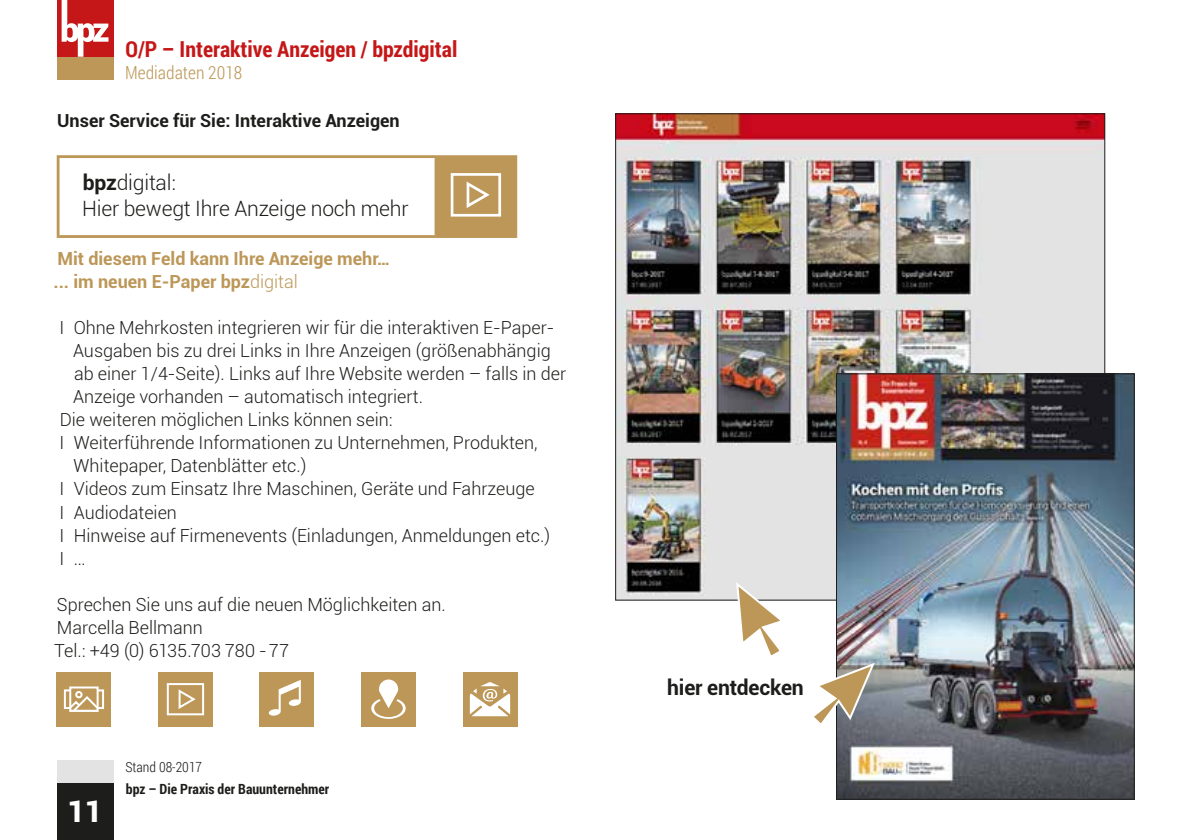
<style>
.page{position:relative;width:1191px;height:840px;background:#fff}
.page>*{position:absolute;margin:0;border:0;box-sizing:border-box;transform-origin:0 0}
.t1{font:900 30px "Roboto";color:#fff}
.t2{font:700 22px "Roboto Condensed";color:#c51718}
.t3{font:300 21.2px/25.4px "Roboto";letter-spacing:-.01em;color:#1d1d1b}
.t4{font:700 21.2px "Roboto";letter-spacing:-.01em;color:#1d1d1b}
.t5{font:300 18px/23px "Roboto";color:#1d1d1b}
.t6{font:700 18px/23px "Roboto";color:#bc9758}
.t7{font:700 18px "Roboto";color:#1d1d1b}
.t8{font:300 18px "Roboto Condensed";color:#bc9758}
.t9{font:700 14px "Roboto Condensed";color:#1d1d1b}
.t10{font:300 14px "Roboto Condensed";color:#1d1d1b}
.s1{font-weight:700}
.s2{font-weight:300}
</style>
<div class="page">
<div style="left:57px;top:782px;width:56px;height:57px;background:#1d1d1b"></div>
<div style="left:57px;top:760px;width:56px;height:22px;background:#e3e3e3"></div>
<div style="left:57px;top:57px;width:56px;height:22px;background:#bc9758"></div>
<div style="left:57px;top:0;width:56px;height:57px;background:#c51718"></div>
<svg style="left:62px;top:0;width:46px;height:57px"></svg>
<div style="left:436px;top:156px;width:80px;height:80px;background:#bc9758"></div>
<hr style="left:57px;top:155px;width:379px;height:3px;background:#bc9758">
<hr style="left:57px;top:158px;width:3px;height:77px;background:#bc9758">
<hr style="left:436px;top:155px;width:81px;height:3px;background:#bc9758">
<hr style="left:434px;top:158px;width:3px;height:77px;background:#bc9758">
<hr style="left:514px;top:158px;width:3px;height:77px;background:#bc9758">
<hr style="left:57px;top:235px;width:379px;height:3px;background:#bc9758">
<hr style="left:436px;top:235px;width:81px;height:3px;background:#bc9758">
<div style="left:451px;top:173px;width:50px;height:43px;background:#bc9758;border:3px solid #fff"></div>
<svg style="left:466px;top:181px;width:24px;height:27px"></svg>
<div style="left:57px;top:671px;width:54px;height:55px;background:#bc9758"></div>
<div style="left:64px;top:689px;width:40px;height:19px;border:2px solid #fff"></div>
<div style="left:70px;top:687px;width:28px;height:23px;background:#bc9758"></div>
<div style="left:75px;top:690px;width:8px;height:8px;border:2px solid #fff;border-radius:50%"></div>
<svg style="left:72px;top:694px;width:24px;height:14px"></svg>
<div style="left:69px;top:686px;width:30px;height:25px;border:2px solid #fff"></div>
<div style="left:158px;top:671px;width:55px;height:55px;background:#bc9758"></div>
<div style="left:167px;top:682px;width:37px;height:33px;background:#bc9758;border:2px solid #fff"></div>
<svg style="left:178px;top:689px;width:18px;height:20px"></svg>
<div style="left:260px;top:671px;width:54px;height:55px;background:#bc9758"></div>
<svg style="left:269px;top:680px;width:32px;height:35px"></svg>
<div style="left:361px;top:671px;width:55px;height:55px;background:#bc9758"></div>
<svg style="left:371px;top:679px;width:35px;height:39px"></svg>
<div style="left:463px;top:671px;width:54px;height:55px;background:#bc9758"></div>
<svg style="left:470px;top:682px;width:40px;height:33px"></svg>
<img style="left:617px;top:115px;width:486px;height:483px">
<img style="left:838px;top:375px;width:294px;height:422px">
<div style="left:836px;top:373px;width:298px;height:426px;border:1px solid #1d1d1b"></div>
<svg style="left:814px;top:660px;width:62px;height:67px"></svg>
<svg style="left:735px;top:579px;width:51px;height:77px"></svg>
<p class="t2" style="left:125px;top:34px;width:333px">O/P – Interaktive Anzeigen / bpzdigital</p>
<p class="t8" style="left:125px;top:61px;width:119px">Mediadaten 2018</p>
<p class="t7" style="left:57px;top:108px;width:344px">Unser Service für Sie: Interaktive Anzeigen</p>
<p class="t3" style="left:82px;top:169px;width:328px"><span class="s1">bpz</span>digital:<br>Hier bewegt Ihre Anzeige noch mehr</p>
<p class="t6" style="left:53px;top:246px;width:338px">Mit diesem Feld kann Ihre Anzeige mehr… ... im neuen E-Paper bpz<span class="s2">digital</span></p>
<p class="t5" style="left:60px;top:315px;width:496px">I Ohne Mehrkosten integrieren wir für die interaktiven E-Paper-</p>
<p class="t5" style="left:73px;top:338px;width:479px">Ausgaben bis zu drei Links in Ihre Anzeigen (größenabhängig</p>
<p class="t5" style="left:74px;top:361px;width:494px">ab einer 1/4-Seite). Links auf Ihre Website werden – falls in der</p>
<p class="t5" style="left:73px;top:384px;width:351px">Anzeige vorhanden – automatisch integriert.</p>
<p class="t5" style="left:60px;top:407px;width:334px">Die weiteren möglichen Links können sein:</p>
<p class="t5" style="left:60px;top:430px;width:479px">I Weiterführende Informationen zu Unternehmen, Produkten,</p>
<p class="t5" style="left:74px;top:453px;width:234px">Whitepaper, Datenblätter etc.)</p>
<p class="t5" style="left:60px;top:476px;width:476px">I Videos zum Einsatz Ihre Maschinen, Geräte und Fahrzeuge</p>
<p class="t5" style="left:60px;top:499px;width:119px">I Audiodateien</p>
<p class="t5" style="left:60px;top:522px;width:492px">I Hinweise auf Firmenevents (Einladungen, Anmeldungen etc.)</p>
<p class="t5" style="left:60px;top:545px;width:27px">I …</p>
<p class="t5" style="left:54px;top:591px;width:393px">Sprechen Sie uns auf die neuen Möglichkeiten an.<br>Marcella Bellmann<br>Tel.: +49 (0) 6135.703 780 - 77</p>
<h1 class="t1" style="left:68px;top:789px;width:36px">11</h1>
<p class="t10" style="left:125px;top:756px;width:78px">Stand 08-2017</p>
<p class="t9" style="left:126px;top:778px;width:205px">bpz – Die Praxis der Bauunternehmer</p>
<p class="t4" style="left:667px;top:671px;width:138px">hier entdecken</p>
</div>
